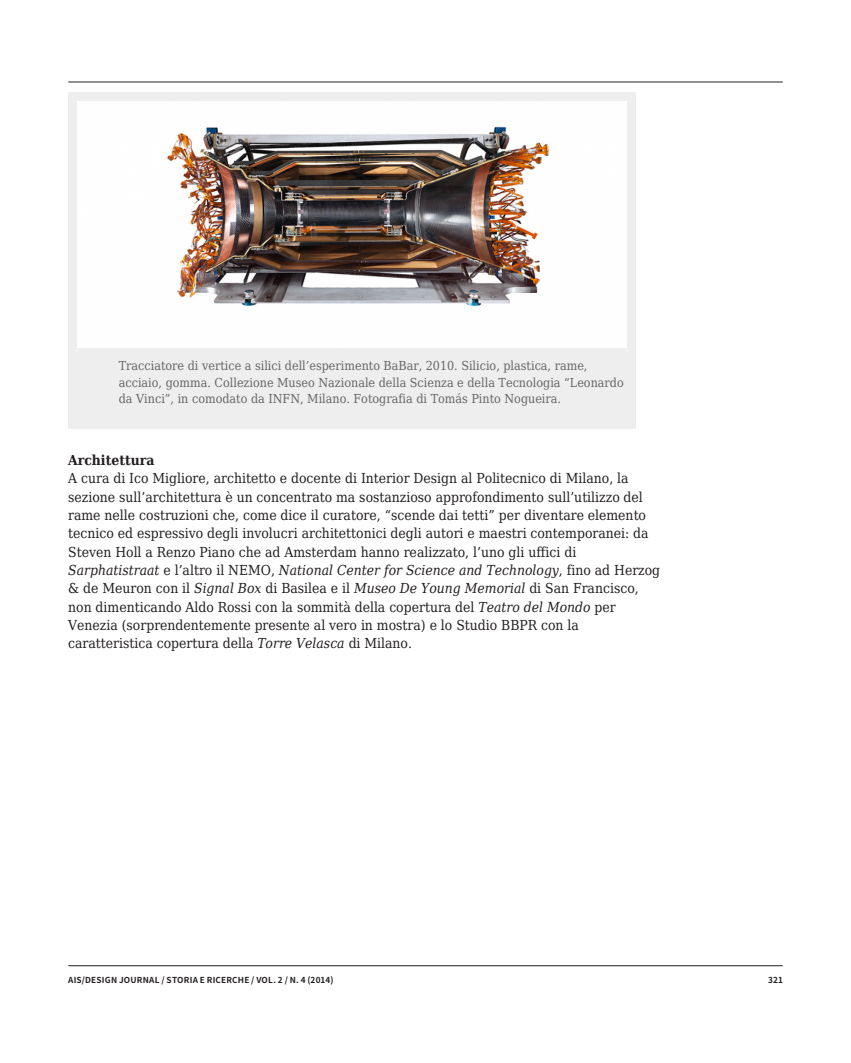
<style>
.page{position:relative;width:851px;height:1063px;background:#fff}
.page>*{position:absolute;margin:0;border:0;box-sizing:border-box;transform-origin:0 0}
.t1{font:13.8px/18.3px "DejaVu Serif Condensed";color:#231f20}
.t2{font:12.45px/16.5px "DejaVu Serif Condensed";color:#666}
.t3{font:700 8.25px "Noto Sans SC";letter-spacing:.025em;color:#231f20}
.s1{font-weight:700}
.s2{font-style:italic}
</style>
<div class="page">
<hr style="left:68px;top:82px;width:714px;height:1px;background:#231f20">
<hr style="left:68px;top:965px;width:714px;height:1px;background:#231f20">
<div style="left:68px;top:93px;width:567px;height:336px;background:#eee"></div>
<img style="left:77px;top:102px;width:549px;height:245px">
<p class="t2" style="left:119px;top:357px;width:506px">Tracciatore di vertice a silici dell’esperimento BaBar, 2010. Silicio, plastica, rame, acciaio, gomma. Collezione Museo Nazionale della Scienza e della Tecnologia “Leonardo da Vinci”, in comodato da INFN, Milano. Fotografia di Tomás Pinto Nogueira.</p>
<p class="t1" style="left:68px;top:450px;width:593px"><span class="s1">Architettura<br></span>A cura di Ico Migliore, architetto e docente di Interior Design al Politecnico di Milano, la sezione sull’architettura è un concentrato ma sostanzioso approfondimento sull’utilizzo del rame nelle costruzioni che, come dice il curatore, “scende dai tetti” per diventare elemento tecnico ed espressivo degli involucri architettonici degli autori e maestri contemporanei: da Steven Holl a Renzo Piano che ad Amsterdam hanno realizzato, l’uno gli uffici di <span class="s2">Sarphatistraat</span> e l’altro il NEMO, <span class="s2">National Center for Science and Technology</span>, fino ad Herzog &amp; de Meuron con il <span class="s2">Signal Box</span> di Basilea e il <span class="s2">Museo De Young Memorial</span> di San Francisco, non dimenticando Aldo Rossi con la sommità della copertura del <span class="s2">Teatro del Mondo</span> per Venezia (sorprendentemente presente al vero in mostra) e lo Studio BBPR con la caratteristica copertura della <span class="s2">Torre Velasca</span> di Milano.</p>
<p class="t3" style="left:68px;top:975px;width:267px">AIS/DESIGN JOURNAL / STORIA E RICERCHE / VOL. 2 / N. 4 (2014)</p>
<p class="t3" style="left:767px;top:975px;width:16px">321</p>
</div>
